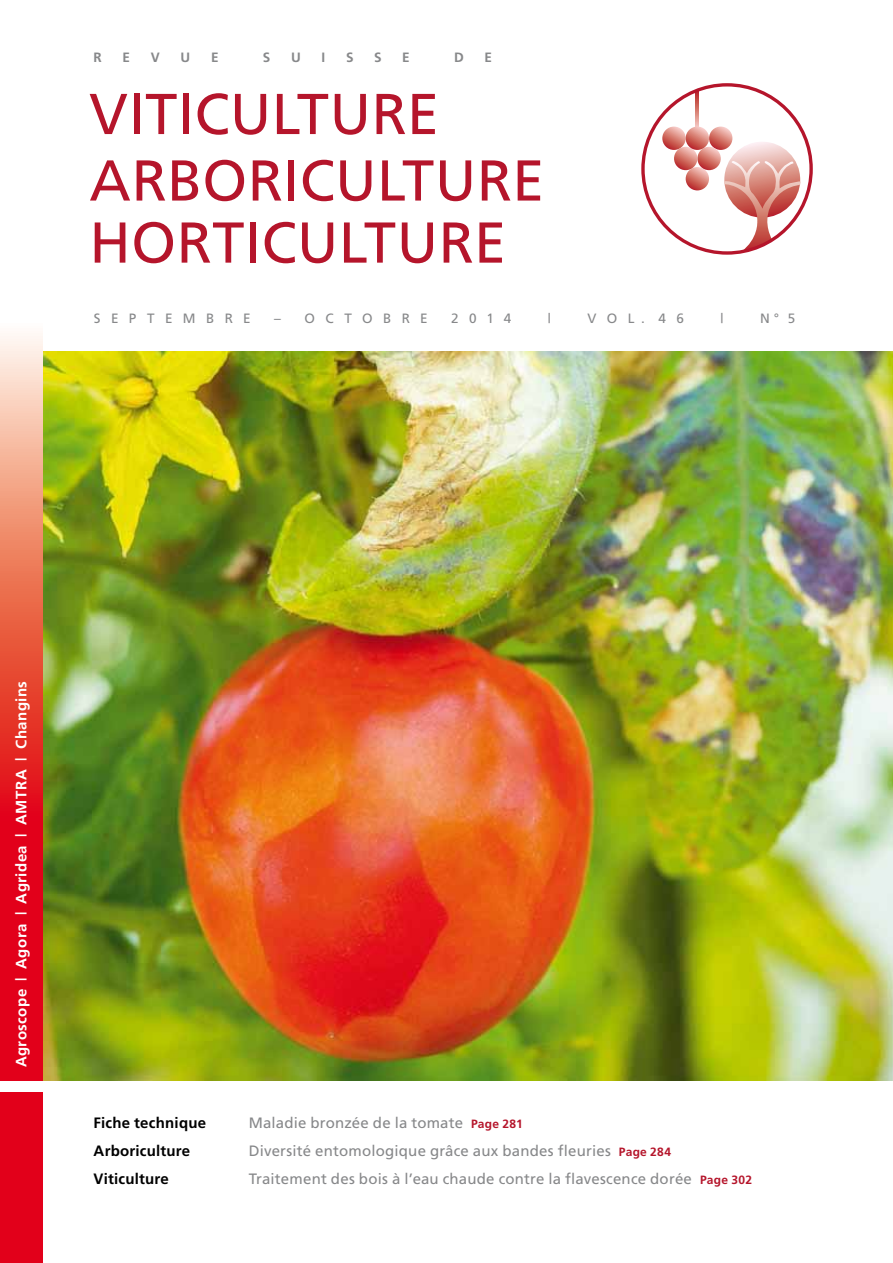
<style>
.page{position:relative;width:893px;height:1263px;background:#fff}
.page>*{position:absolute;margin:0;border:0;box-sizing:border-box;transform-origin:0 0}
.t1{font:57.45px/64.3px "Frutiger";letter-spacing:.01em;color:#b5152b}
.t2{font:15px "Frutiger";letter-spacing:.015em;color:#87888a}
.t3{font:700 15px "Frutiger";letter-spacing:.015em;color:#000}
.t4{font:700 15px "Frutiger";letter-spacing:.025em;color:#fff}
.t5{font:13.5px "Frutiger";letter-spacing:.77em;color:#87888a}
.t6{font:700 13.5px "Frutiger";color:#87888a}
.s1{font-weight:700;font-size:12px;color:#b5152b}
</style>
<div class="page">
<img style="left:43px;top:351px;width:850px;height:729px">
<svg style="left:662px;top:127px;width:24px;height:23px"></svg>
<svg style="left:709px;top:127px;width:23px;height:23px"></svg>
<svg style="left:686px;top:167px;width:23px;height:23px"></svg>
<svg style="left:697px;top:147px;width:24px;height:23px"></svg>
<svg style="left:674px;top:147px;width:23px;height:23px"></svg>
<svg style="left:696px;top:90px;width:2px;height:37px"></svg>
<svg style="left:724px;top:142px;width:76px;height:76px"></svg>
<svg style="left:724px;top:161px;width:77px;height:91px"></svg>
<svg style="left:686px;top:127px;width:23px;height:23px"></svg>
<svg style="left:0;top:333px;width:43px;height:747px;background:#e94f4c"></svg>
<div style="left:0;top:1093px;width:43px;height:170px;background:#e2001a"></div>
<p class="t6" style="left:94px;top:49px;width:10px">R</p>
<p class="t6" style="left:122px;top:49px;width:9px">e</p>
<p class="t6" style="left:151px;top:49px;width:11px">v</p>
<p class="t6" style="left:181px;top:49px;width:11px">u</p>
<p class="t6" style="left:211px;top:49px;width:9px">e</p>
<p class="t6" style="left:263px;top:49px;width:9px">s</p>
<p class="t6" style="left:291px;top:49px;width:11px">u</p>
<p class="t6" style="left:322px;top:49px;width:5px">i</p>
<p class="t6" style="left:346px;top:49px;width:9px">s</p>
<p class="t6" style="left:374px;top:49px;width:9px">s</p>
<p class="t6" style="left:402px;top:49px;width:9px">e</p>
<p class="t6" style="left:454px;top:49px;width:11px">d</p>
<p class="t6" style="left:484px;top:49px;width:9px">e</p>
<p class="t1" style="left:89px;top:81px;width:456px">viticulture arboriculture horticulture</p>
<p class="t5" style="left:94px;top:310px;width:158px">septembre</p>
<p class="t5" style="left:274px;top:310px;width:155px">– octobre</p>
<p class="t5" style="left:451px;top:310px;width:62px">2014</p>
<p class="t5" style="left:548px;top:310px;width:4px">|</p>
<p class="t5" style="left:588px;top:310px;width:98px">Vol. 46</p>
<p class="t5" style="left:721px;top:310px;width:4px">|</p>
<p class="t5" style="left:760px;top:310px;width:37px">N ° 5</p>
<p class="t4" style="left:13px;top:1067px;width:388px;rotate:-90deg">Agroscope | Agora | Agridea | AMTRA | Changins</p>
<p class="t3" style="left:94px;top:1114px;width:114px">Fiche technique</p>
<p class="t2" style="left:249px;top:1114px;width:276px">Maladie bronzée de la tomate <span class="s1">Page 281</span></p>
<p class="t3" style="left:94px;top:1142px;width:98px">Arboriculture</p>
<p class="t2" style="left:249px;top:1142px;width:424px">Diversité entomologique grâce aux bandes fleuries <span class="s1">Page 284</span></p>
<p class="t3" style="left:94px;top:1170px;width:77px">Viticulture</p>
<p class="t2" style="left:249px;top:1170px;width:505px">Traitement des bois à l’eau chaude contre la flavescence dorée <span class="s1">Page 302</span></p>
</div>
